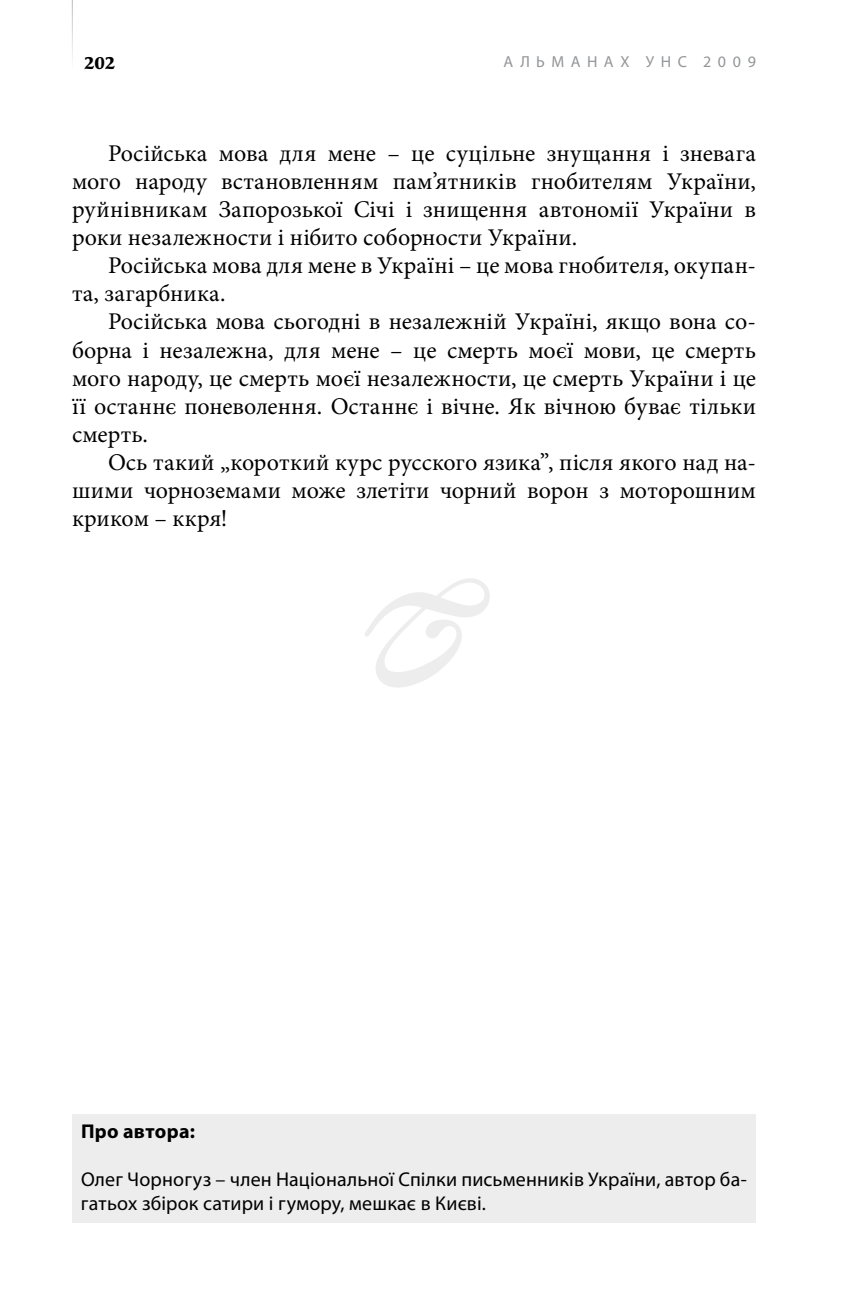
<style>
.page{position:relative;width:864px;height:1296px;background:#fff}
.page>*{position:absolute;margin:0;border:0;box-sizing:border-box;transform-origin:0 0}
.t1{font:24px/28px "Minion Pro";letter-spacing:.005em;color:#000;text-align:justify}
.t2{font:20px/24px "Myriad Pro";letter-spacing:.01em;color:#000}
.t3{font:700 20px "Myriad Pro";letter-spacing:.015em;color:#000}
.t4{font:700 18px "Sava Pro";color:#000}
.t5{font:16px "Myriad Pro";letter-spacing:.41em;color:#939598}
</style>
<div class="page">
<div style="left:72px;top:1114px;width:684px;height:109px;background:#ededee"></div>
<p class="t4" style="left:84px;top:51px;width:33px">202</p>
<p class="t5" style="left:504px;top:52px;width:254px">Альма на х унС 2009</p>
<p class="t1" style="left:72px;top:140px;width:686px;text-indent:36px">Російська мова для мене – це суцільне знущання і зневага мого народу встановленням пам’ятників гнобителям України, руйнівникам Запорозької Січі і знищення автономії України в роки незалежности і нібито соборности України.</p>
<p class="t1" style="left:72px;top:252px;width:685px;text-indent:36px">Російська мова для мене в Україні – це мова гнобителя, окупан&shy;та, загарбника.</p>
<p class="t1" style="left:72px;top:308px;width:686px;text-indent:36px">Російська мова сьогодні в незалежній Україні, якщо вона со&shy;борна і незалежна, для мене – це смерть моєї мови, це смерть мого народу, це смерть моєї незалежности, це смерть України і це її останнє поневолення. Останнє і вічне. Як вічною буває тільки смерть.</p>
<p class="t1" style="left:72px;top:448px;width:686px;text-indent:36px">Ось такий „короткий курс русского язика”, після якого над на&shy;шими чорноземами може злетіти чорний ворон з моторошним криком – ккря!</p>
<p class="t3" style="left:81px;top:1118px;width:115px">Про автора:</p>
<p class="t2" style="left:81px;top:1167px;width:668px">Олег Чорногуз – член Національної Спілки письменників України, автор ба&shy;гатьох збірок сатири і гумору, мешкає в Києві.</p>
</div>
